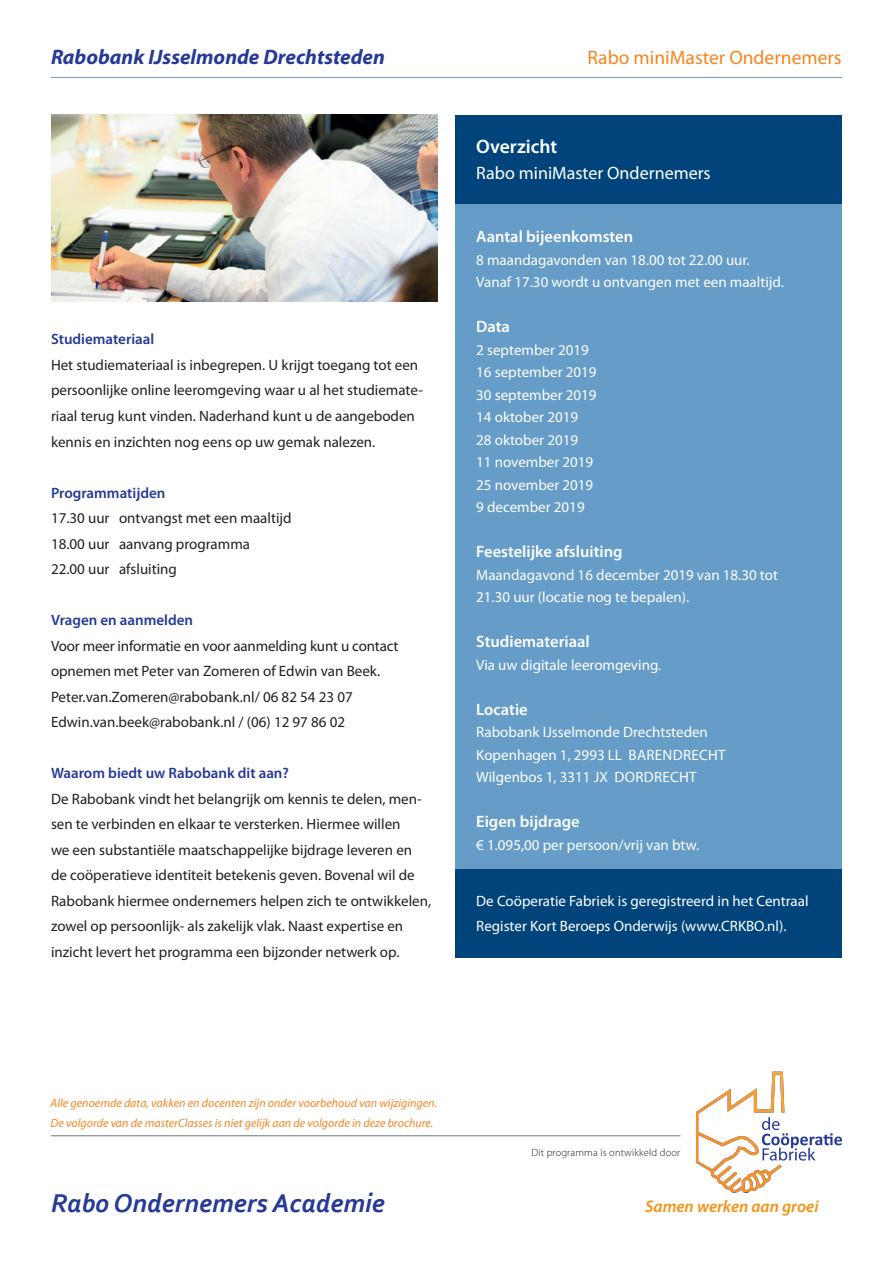
<style>
.page{position:relative;width:893px;height:1263px;background:#fff}
.page>*{position:absolute;margin:0;border:0;box-sizing:border-box;transform-origin:0 0}
.Rabo_Body{font:italic 700 27px "Corbel";color:#263996}
.t1{font:italic 700 21px "Myriad Pro";color:#263996}
.t2{font:19.5px "Myriad Pro";color:#f58520}
.Rabo_tussenkop{font:600 19.5px "Myriad Pro";color:#fff}
.Rabo_Body-2{font:18px "Myriad Pro";color:#fff}
.t3{font:italic 600 16.8px "Myriad Pro";color:#f39313}
.Rabo_tussenkop-2{font:600 16.5px "Myriad Pro";color:#fff}
.Rabo_Body-3{font:15px/25.5px "Myriad Pro";color:#231f20}
.Rabo_Body-4{font:15px/25.5px "Myriad Pro";color:#fff}
.Rabo_tussenkop-3{font:600 15px "Myriad Pro";color:#263996}
.Rabo_Body-5{font:italic 12px "Myriad Pro";color:#f58520}
.Body_Regular{font:300 10.5px "Myriad Pro";letter-spacing:.015em;color:#231f20}
</style>
<div class="page">
<div style="left:455px;top:128px;width:387px;height:829px;background:#659cc8"></div>
<div style="left:455px;top:116px;width:387px;height:88px;background:#00447b"></div>
<svg style="left:696px;top:1071px;width:146px;height:122px"></svg>
<hr style="left:51px;top:1135px;width:629px;height:1px;background:#6a747b">
<img style="left:51px;top:115px;width:387px;height:187px">
<div style="left:455px;top:869px;width:387px;height:88px;background:#00447b"></div>
<hr style="left:51px;top:77px;width:791px;height:1px;background:#659cc8">
<p class="t1" style="left:51px;top:43px;width:335px">Rabobank IJsselmonde Drechtsteden</p>
<p class="t2" style="left:588px;top:45px;width:256px">Rabo miniMaster Ondernemers</p>
<p class="Rabo_tussenkop-3" style="left:51px;top:330px;width:105px">Studiemateriaal</p>
<p class="Rabo_Body-3" style="left:51px;top:352px;width:373px">Het studiemateriaal is inbegrepen. U krijgt toegang tot een persoonlijke online leeromgeving waar u al het studiemate&shy;riaal terug kunt vinden. Naderhand kunt u de aangeboden kennis en inzichten nog eens op uw gemak nalezen.</p>
<p class="Rabo_tussenkop-3" style="left:51px;top:483px;width:116px">Programmatijden</p>
<p class="Rabo_Body-3" style="left:51px;top:505px;width:242px">17.30 uur ontvangst met een maaltijd</p>
<p class="Rabo_Body-3" style="left:51px;top:530px;width:201px">18.00 uur aanvang programma</p>
<p class="Rabo_Body-3" style="left:51px;top:556px;width:127px">22.00 uur afsluiting</p>
<p class="Rabo_tussenkop-3" style="left:51px;top:610px;width:144px">Vragen en aanmelden</p>
<p class="Rabo_Body-3" style="left:51px;top:633px;width:349px">Voor meer informatie en voor aanmelding kunt u contact opnemen met Peter van Zomeren of Edwin van Beek.</p>
<p class="Rabo_Body-3" style="left:51px;top:684px;width:303px">Peter.van.Zomeren@rabobank.nl/ 06 82 54 23 07</p>
<p class="Rabo_Body-3" style="left:51px;top:709px;width:296px">Edwin.van.beek@rabobank.nl / (06) 12 97 86 02</p>
<p class="Rabo_tussenkop-3" style="left:51px;top:764px;width:239px">Waarom biedt uw Rabobank dit aan?</p>
<p class="Rabo_Body-3" style="left:51px;top:786px;width:382px">De Rabobank vindt het belangrijk om kennis te delen, men&shy;sen te verbinden en elkaar te versterken. Hiermee willen<br>we een substantiële maatschappelijke bijdrage leveren en de coöperatieve identiteit betekenis geven. Bovenal wil de Rabobank hiermee ondernemers helpen zich te ontwikkelen, zowel op persoonlijk- als zakelijk vlak. Naast expertise en inzicht levert het programma een bijzonder netwerk op.</p>
<p class="Rabo_tussenkop" style="left:476px;top:134px;width:83px">Overzicht</p>
<p class="Rabo_Body-2" style="left:476px;top:161px;width:236px">Rabo miniMaster Ondernemers</p>
<p class="Rabo_tussenkop-2" style="left:476px;top:226px;width:158px">Aantal bijeenkomsten</p>
<p class="Rabo_Body-4" style="left:476px;top:247px;width:275px">8 maandagavonden van 18.00 tot 22.00 uur.</p>
<p class="Rabo_Body-4" style="left:476px;top:269px;width:309px">Vanaf 17.30 wordt u ontvangen met een maaltijd.</p>
<p class="Rabo_tussenkop-2" style="left:476px;top:316px;width:35px">Data</p>
<p class="Rabo_Body-4" style="left:476px;top:337px;width:114px">2 september 2019</p>
<p class="Rabo_Body-4" style="left:476px;top:359px;width:122px">16 september 2019</p>
<p class="Rabo_Body-4" style="left:476px;top:382px;width:122px">30 september 2019</p>
<p class="Rabo_Body-4" style="left:476px;top:404px;width:103px">14 oktober 2019</p>
<p class="Rabo_Body-4" style="left:476px;top:427px;width:103px">28 oktober 2019</p>
<p class="Rabo_Body-4" style="left:476px;top:449px;width:119px">11 november 2019</p>
<p class="Rabo_Body-4" style="left:476px;top:472px;width:119px">25 november 2019</p>
<p class="Rabo_Body-4" style="left:476px;top:494px;width:110px">9 december 2019</p>
<p class="Rabo_tussenkop-2" style="left:476px;top:541px;width:148px">Feestelijke afsluiting</p>
<p class="Rabo_Body-4" style="left:476px;top:562px;width:303px">Maandagavond 16 december 2019 van 18.30 tot</p>
<p class="Rabo_Body-4" style="left:476px;top:584px;width:215px">21.30 uur (locatie nog te bepalen).</p>
<p class="Rabo_tussenkop-2" style="left:476px;top:631px;width:115px">Studiemateriaal</p>
<p class="Rabo_Body-4" style="left:476px;top:652px;width:187px">Via uw digitale leeromgeving.</p>
<p class="Rabo_tussenkop-2" style="left:476px;top:699px;width:53px">Locatie</p>
<p class="Rabo_Body-4" style="left:476px;top:719px;width:233px">Rabobank IJsselmonde Drechtsteden</p>
<p class="Rabo_Body-4" style="left:476px;top:742px;width:251px">Kopenhagen 1, 2993 LL BARENDRECHT</p>
<p class="Rabo_Body-4" style="left:476px;top:764px;width:222px">Wilgenbos 1, 3311 JX DORDRECHT</p>
<p class="Rabo_tussenkop-2" style="left:476px;top:811px;width:105px">Eigen bijdrage</p>
<p class="Rabo_Body-4" style="left:476px;top:832px;width:224px">€ 1.095,00 per persoon/vrij van btw.</p>
<p class="Rabo_Body-4" style="left:476px;top:888px;width:334px">De Coöperatie Fabriek is geregistreerd in het Centraal<br>Register Kort Beroeps Onderwijs (www.CRKBO.nl).</p>
<p class="Rabo_Body-5" style="left:51px;top:1096px;width:388px">Alle genoemde data, vakken en docenten zijn onder voorbehoud van wijzigingen.</p>
<p class="Rabo_Body-5" style="left:51px;top:1115px;width:384px">De volgorde van de masterClasses is niet gelijk aan de volgorde in deze brochure.</p>
<p class="Rabo_Body" style="left:51px;top:1186px;width:335px">Rabo Ondernemers Academie</p>
<p class="Body_Regular" style="left:531px;top:1147px;width:150px">Dit programma is ontwikkeld door</p>
<p class="t3" style="left:645px;top:1195px;width:175px">Samen werken aan groei</p>
</div>
